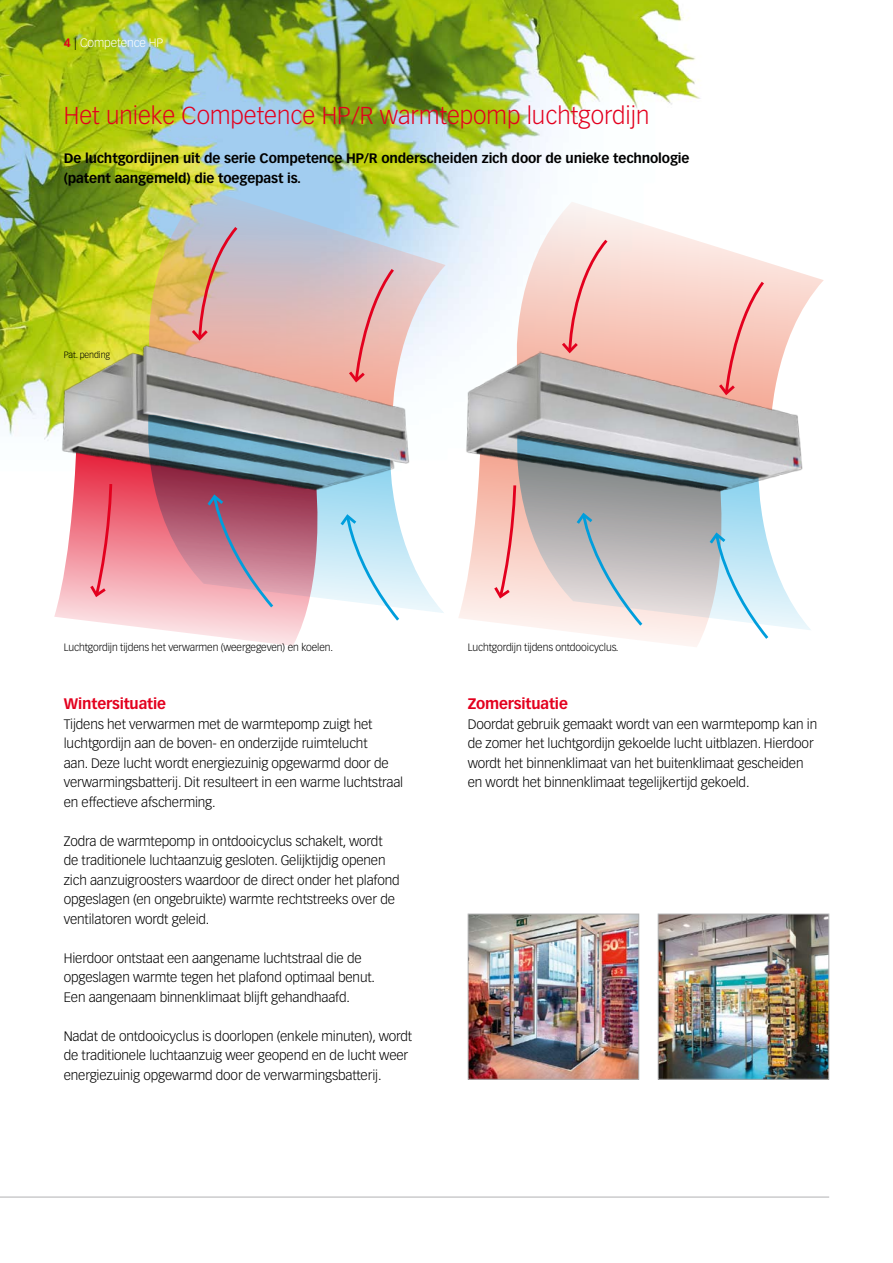
<style>
.page{position:relative;width:893px;height:1263px;background:#fff}
.page>*{position:absolute;margin:0;border:0;box-sizing:border-box;transform-origin:0 0}
.t1{font:300 24px "Vectora LT Std";color:#e3001e}
.t2{font:700 15px "Vectora LT Std";letter-spacing:-.01em;color:#e3001e}
.t3{font:300 13.5px/19.5px "Vectora LT Std";letter-spacing:-.01em;color:#000}
.t4{font:700 13.5px/19.5px "Vectora LT Std";letter-spacing:-.01em;color:#000}
.t5{font:300 12px "Vectora LT Std";letter-spacing:-.01em;color:#fff}
.t6{font:300 10.5px "Vectora LT Std";letter-spacing:-.01em;color:#000}
.t7{font:300 9px "Vectora LT Std";letter-spacing:-.01em;color:#000}
.s1{font-weight:700;color:#e3001e}
.s2{color:#000}
</style>
<div class="page">
<img style="left:0;top:0;width:701px;height:441px">
<svg style="left:459px;top:504px;width:246px;height:143px"></svg>
<svg style="left:515px;top:202px;width:309px;height:140px"></svg>
<img style="left:458px;top:342px;width:342px;height:162px">
<svg style="left:516px;top:435px;width:295px;height:195px;background:#b8bdc0"></svg>
<svg style="left:574px;top:511px;width:71px;height:118px;background:#c4c5c7"></svg>
<svg style="left:707px;top:530px;width:64px;height:109px"></svg>
<svg style="left:716px;top:279px;width:51px;height:118px;background:#f6b8ae"></svg>
<svg style="left:559px;top:237px;width:51px;height:118px;background:#f6c3bb"></svg>
<svg style="left:492px;top:483px;width:26px;height:118px;background:#f6b4ad"></svg>
<svg style="left:147px;top:189px;width:299px;height:226px;background:#c9caba"></svg>
<svg style="left:54px;top:503px;width:252px;height:143px"></svg>
<img style="left:53px;top:334px;width:371px;height:169px">
<svg style="left:147px;top:415px;width:299px;height:199px"></svg>
<svg style="left:205px;top:492px;width:71px;height:118px;background:#bc7a8e"></svg>
<svg style="left:338px;top:512px;width:64px;height:109px"></svg>
<svg style="left:346px;top:266px;width:51px;height:118px;background:#e6afac"></svg>
<svg style="left:189px;top:224px;width:51px;height:119px;background:#d2ada4"></svg>
<svg style="left:88px;top:481px;width:26px;height:118px;background:#ee7181"></svg>
<img style="left:470px;top:916px;width:167px;height:162px">
<div style="left:468px;top:914px;width:171px;height:166px;border:1px solid #b1b2b3"></div>
<img style="left:660px;top:916px;width:167px;height:162px">
<div style="left:658px;top:914px;width:171px;height:166px;border:1px solid #b1b2b3"></div>
<hr style="left:0;top:1197px;width:829px;height:1px;background:#b1b2b3">
<p class="t5" style="left:64px;top:36px;width:101px"><span class="s1">4</span> <span class="s2">|</span> Competence HP</p>
<h1 class="t1" style="left:64px;top:102px;width:587px">Het unieke Competence HP/R warmtepomp luchtgordijn</h1>
<p class="t4" style="left:64px;top:148px;width:627px">De luchtgordijnen uit de serie Competence HP/R onderscheiden zich door de unieke technologie (patent aangemeld) die toegepast is.</p>
<p class="t7" style="left:64px;top:350px;width:48px">Pat. pending</p>
<p class="t6" style="left:64px;top:641px;width:271px">Luchtgordijn tijdens het verwarmen (weergegeven) en koelen.</p>
<p class="t6" style="left:468px;top:641px;width:152px">Luchtgordijn tijdens ontdooicyclus.</p>
<p class="t2" style="left:64px;top:695px;width:104px">Wintersituatie</p>
<p class="t3" style="left:64px;top:714px;width:341px">Tijdens het verwarmen met de warmtepomp zuigt het luchtgordijn aan de boven- en onderzijde ruimtelucht<br>aan. Deze lucht wordt energiezuinig opgewarmd door de verwarmingsbatterij. Dit resulteert in een warme luchtstraal en effectieve afscherming.</p>
<p class="t3" style="left:64px;top:831px;width:337px">Zodra de warmtepomp in ontdooicyclus schakelt, wordt de traditionele luchtaanzuig gesloten. Gelijktijdig openen zich aanzuigroosters waardoor de direct onder het plafond opgeslagen (en ongebruikte) warmte rechtstreeks over de ventilatoren wordt geleid.</p>
<p class="t3" style="left:64px;top:948px;width:313px">Hierdoor ontstaat een aangename luchtstraal die de opgeslagen warmte tegen het plafond optimaal benut.<br>Een aangenaam binnenklimaat blijft gehandhaafd.</p>
<p class="t3" style="left:64px;top:1026px;width:350px">Nadat de ontdooicyclus is doorlopen (enkele minuten), wordt de traditionele luchtaanzuig weer geopend en de lucht weer energiezuinig opgewarmd door de verwarmingsbatterij.</p>
<p class="t2" style="left:468px;top:695px;width:102px">Zomersituatie</p>
<p class="t3" style="left:468px;top:714px;width:351px">Doordat gebruik gemaakt wordt van een warmtepomp kan in de zomer het luchtgordijn gekoelde lucht uitblazen. Hierdoor wordt het binnenklimaat van het buitenklimaat gescheiden en wordt het binnenklimaat tegelijkertijd gekoeld.</p>
</div>
